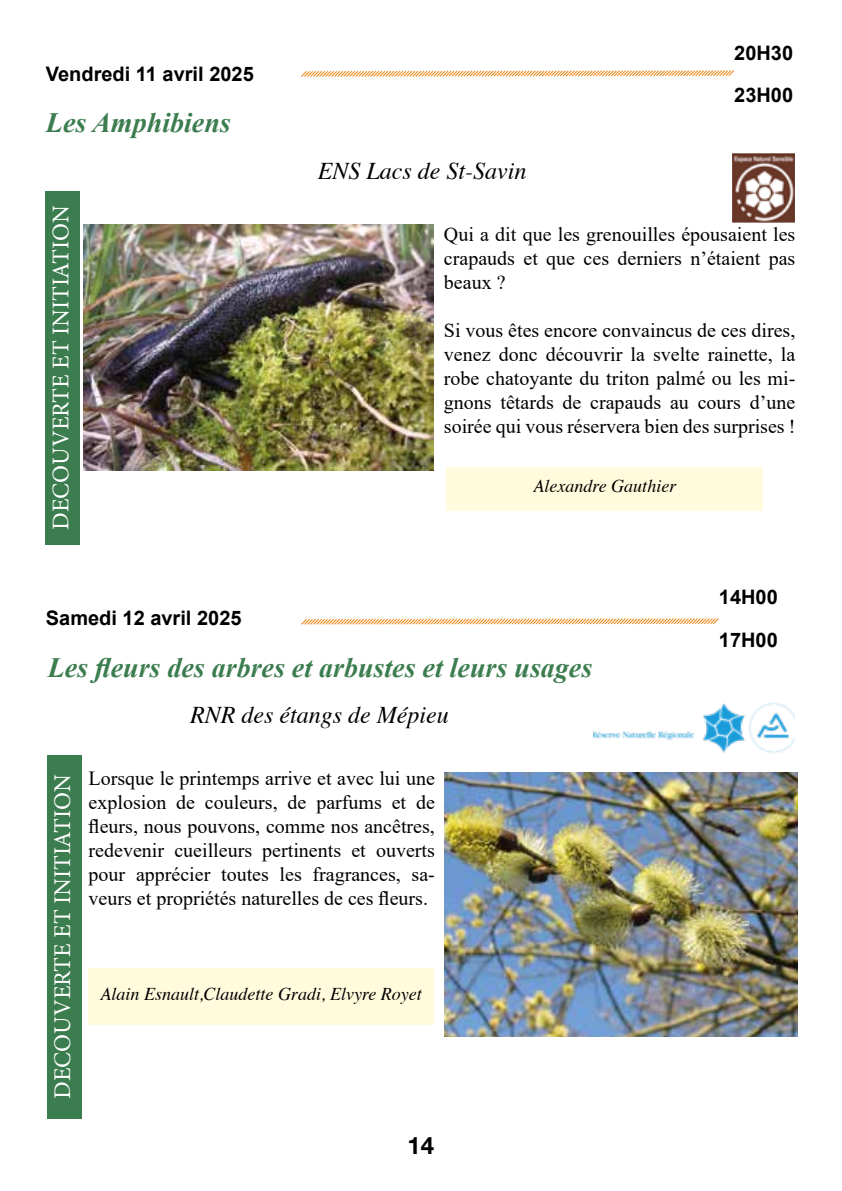
<style>
.page{position:relative;width:842px;height:1191px;background:#fff}
.page>*{position:absolute;margin:0;border:0;box-sizing:border-box;transform-origin:0 0}
.t1{font:italic 700 28px "Times New Roman";color:#3c7d4f}
.t2{font:24px "Minion Pro";color:#fff}
.t3{font:italic 24px "Times";color:#000}
.t4{font:700 24px "Helvetica Neue LT Std";color:#000}
.t5{font:20px/24px "Times New Roman";color:#000;text-align:justify}
.t6{font:700 20px/42.2px "Arial";color:#000}
.t7{font:italic 18px "Times";color:#000}
</style>
<div class="page">
<img style="left:83px;top:224px;width:351px;height:246px">
<div style="left:446px;top:467px;width:317px;height:44px;background:#fffbdc"></div>
<svg style="left:301px;top:618px;width:418px;height:7px"></svg>
<div style="left:89px;top:968px;width:345px;height:56px;background:#fffbdc"></div>
<img style="left:444px;top:772px;width:353px;height:264px">
<svg style="left:301px;top:70px;width:434px;height:7px"></svg>
<div style="left:45px;top:191px;width:34px;height:353px;background:#3c7d4f"></div>
<img style="left:732px;top:153px;width:63px;height:69px">
<div style="left:47px;top:755px;width:34px;height:363px;background:#3c7d4f"></div>
<img style="left:593px;top:702px;width:202px;height:52px">
<p class="t6" style="left:46px;top:53px;width:209px">Vendredi 11 avril 2025</p>
<h1 class="t1" style="left:46px;top:103px;width:186px">Les Amphibiens</h1>
<p class="t2" style="left:45px;top:530px;width:326px;rotate:-90deg">DECOUVERTE ET INITIATION</p>
<p class="t3" style="left:318px;top:150px;width:210px">ENS Lacs de St-Savin</p>
<p class="t6" style="left:734px;top:32px;width:60px">20H30<br>23H00</p>
<p class="t5" style="left:444px;top:221px;width:353px">Qui a dit que les grenouilles épousaient les crapauds et que ces derniers n’étaient pas beaux ?</p>
<p class="t5" style="left:444px;top:317px;width:353px">Si vous êtes encore convaincus de ces dires, venez donc découvrir la svelte rainette, la robe chatoyante du triton palmé ou les mi&shy;gnons têtards de crapauds au cours d’une soirée qui vous réservera bien des surprises !</p>
<p class="t7" style="left:533px;top:471px;width:144px">Alexandre Gauthier</p>
<p class="t6" style="left:46px;top:597px;width:197px">Samedi 12 avril 2025</p>
<h1 class="t1" style="left:48px;top:648px;width:546px">Les fleurs des arbres et arbustes et leurs usages</h1>
<p class="t3" style="left:190px;top:694px;width:260px">RNR des étangs de Mépieu</p>
<p class="t2" style="left:46px;top:1098px;width:326px;rotate:-90deg">DECOUVERTE ET INITIATION</p>
<p class="t5" style="left:89px;top:766px;width:348px">Lorsque le printemps arrive et avec lui une explosion de couleurs, de parfums et de fleurs, nous pouvons, comme nos ancêtres, redevenir cueilleurs pertinents et ouverts pour apprécier toutes les fragrances, sa&shy;veurs et propriétés naturelles de ces fleurs.</p>
<p class="t7" style="left:101px;top:978px;width:323px">Alain Esnault,Claudette Gradi, Elvyre Royet</p>
<p class="t4" style="left:407px;top:1130px;width:28px">14</p>
<p class="t6" style="left:719px;top:576px;width:60px">14H00<br>17H00</p>
</div>
